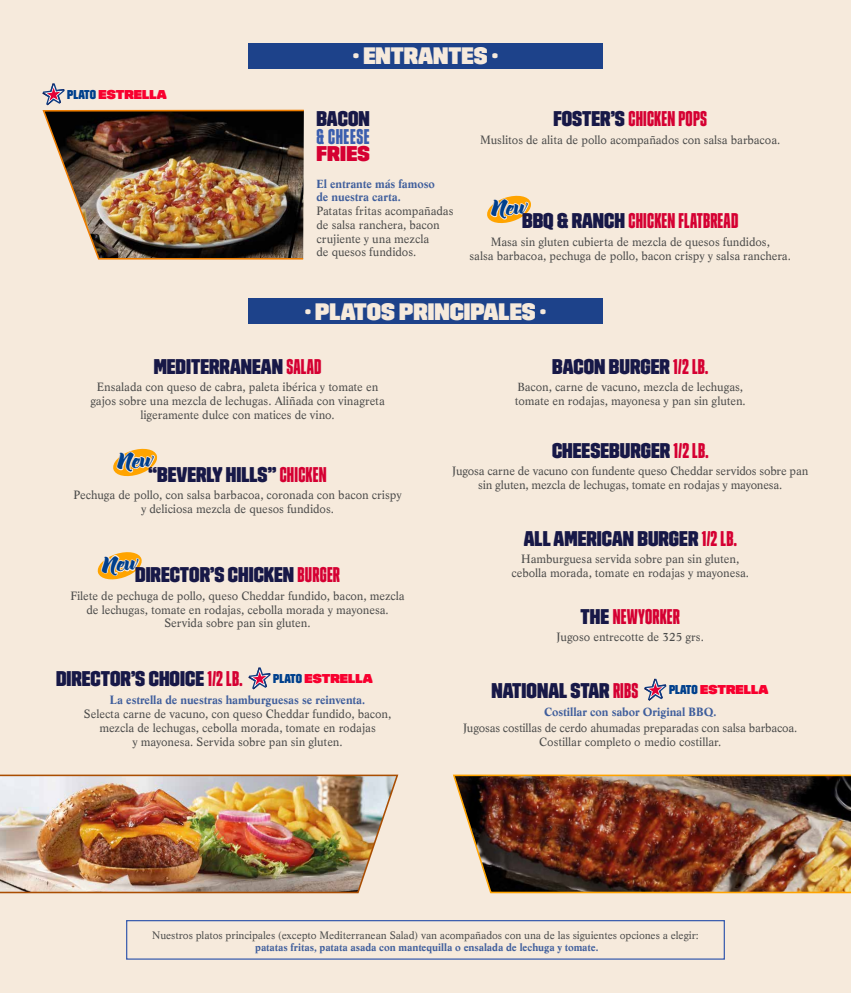
<style>
.page{position:relative;width:851px;height:993px;background:#fff}
.page>*{position:absolute;margin:0;border:0;box-sizing:border-box;transform-origin:0 0}
.t1{font:23.75px "Trim Poster Hefty";color:#f6eadc}
.t2{font:21.25px "Trim Poster Average";color:#171847}
.t3{font:21.25px "Trim Poster Slender";letter-spacing:.01em;color:#d50032}
.t4{font:21.25px "Trim Poster Slender";letter-spacing:.03em;color:#3a5dae}
.t5{font:21.25px "Trim Poster Hefty";letter-spacing:.01em;color:#d50032}
.t6{font:900 12.75px "Trim Poster";color:#f8002f}
.t7{font:12.5px/13.8px "Lyon";letter-spacing:-.005em;color:#4a4a49;text-align:center}
.t8{font:700 12.5px/13.8px "Lyon";letter-spacing:-.005em;color:#3f5e9c}
.t9{font:11.25px "Lyon";color:#4a4a49}
.t10{font:700 11.25px "Lyon";color:#3f5e9c}
.s1{font-family:"Trim Poster Average";font-weight:400;color:#00408d}
.s2{font-family:"Trim Poster Average";color:#171847}
.s3{font-family:"Trim Poster Slender";color:#d50032}
</style>
<div class="page">
<div style="left:0;top:0;width:850px;height:992px;background:#f6eadc"></div>
<div style="left:126px;top:919px;width:598px;height:40px;border:1px solid #3a5dae"></div>
<div style="left:248px;top:43px;width:354px;height:25px;background:#1d428a"></div>
<div style="left:248px;top:298px;width:354px;height:26px;background:#1d428a"></div>
<img style="left:0;top:774px;width:399px;height:119px">
<img style="left:453px;top:774px;width:397px;height:119px">
<svg style="left:43px;top:83px;width:22px;height:22px"></svg>
<img style="left:42px;top:109px;width:262px;height:151px">
<svg style="left:644px;top:678px;width:22px;height:22px"></svg>
<svg style="left:248px;top:667px;width:22px;height:22px"></svg>
<svg style="left:487px;top:195px;width:44px;height:29px"></svg>
<svg style="left:97px;top:552px;width:45px;height:28px"></svg>
<svg style="left:113px;top:448px;width:45px;height:29px"></svg>
<p class="t6" style="left:67px;top:87px;width:101px"><span class="s1">PLATO</span> ESTRELLA</p>
<h1 class="t1" style="left:353px;top:44px;width:146px">· ENTRANTES ·</h1>
<h2 class="t2" style="left:316px;top:108px;width:23px">BACON</h2>
<h2 class="t4" style="left:316px;top:126px;width:55px">&amp; CHEESE</h2>
<h2 class="t5" style="left:316px;top:143px;width:55px">FRIES</h2>
<p class="t8" style="left:316px;top:177px;width:120px">El entrante más famoso de nuestra carta.</p>
<p class="t7" style="left:316px;top:204px;width:138px;text-align:left">Patatas fritas acompañadas de salsa ranchera, bacon crujiente y una mezcla<br>de quesos fundidos.</p>
<h2 class="t2" style="left:553px;top:108px;width:11px">FOSTER</h2>
<h2 class="t3" style="left:610px;top:109px;width:98px"><span class="s2">’S</span> CHICKEN POPS</h2>
<p class="t7" style="left:480px;top:133px;width:302px">Muslitos de alita de pollo acompañados con salsa barbacoa.</p>
<h2 class="t2" style="left:522px;top:210px;width:121px">BBQ &amp; RANCH <span class="s3">CHICKEN</span></h2>
<h2 class="t3" style="left:678px;top:210px;width:61px">FLATBREAD</h2>
<p class="t7" style="left:469px;top:235px;width:323px">Masa sin gluten cubierta de mezcla de quesos fundidos,<br>salsa barbacoa, pechuga de pollo, bacon crispy y salsa ranchera.</p>
<h1 class="t1" style="left:305px;top:299px;width:242px">· PLATOS PRINCIPALES ·</h1>
<h2 class="t2" style="left:154px;top:355px;width:44px">MEDITERRANEAN</h2>
<h2 class="t3" style="left:286px;top:356px;width:15px">SALAD</h2>
<p class="t7" style="left:90px;top:380px;width:296px">Ensalada con queso de cabra, paleta ibérica y tomate en gajos sobre una mezcla de lechugas. Aliñada con vinagreta ligeramente dulce con matices de vino.</p>
<h2 class="t2" style="left:149px;top:463px;width:146px">“BEVERLY HILLS” <span class="s3">CHICKEN</span></h2>
<p class="t7" style="left:74px;top:488px;width:329px">Pechuga de pollo, con salsa barbacoa, coronada con bacon crispy y deliciosa mezcla de quesos fundidos.</p>
<h2 class="t2" style="left:135px;top:564px;width:206px">DIRECTOR’S CHICKEN <span class="s3">BURGER</span></h2>
<p class="t7" style="left:70px;top:588px;width:336px">Filete de pechuga de pollo, queso Cheddar fundido, bacon, mezcla de lechugas, tomate en rodajas, cebolla morada y mayonesa.<br>Servida sobre pan sin gluten.</p>
<h2 class="t2" style="left:56px;top:668px;width:21px">DIRECTOR</h2>
<h2 class="t2" style="left:131px;top:668px;width:48px">’S CHOICE</h2>
<h2 class="t3" style="left:207px;top:668px;width:36px">1/2 LB.</h2>
<p class="t6" style="left:273px;top:671px;width:101px"><span class="s1">PLATO</span> ESTRELLA</p>
<p class="t8" style="left:110px;top:693px;width:257px">La estrella de nuestras hamburguesas se reinventa.</p>
<p class="t7" style="left:84px;top:706px;width:308px">Selecta carne de vacuno, con queso Cheddar fundido, bacon, mezcla de lechugas, cebolla morada, tomate en rodajas<br>y mayonesa. Servida sobre pan sin gluten.</p>
<h2 class="t2" style="left:552px;top:355px;width:23px">BACON</h2>
<h2 class="t2" style="left:609px;top:355px;width:22px">BURGER</h2>
<h2 class="t3" style="left:673px;top:356px;width:36px">1/2 LB.</h2>
<p class="t7" style="left:514px;top:380px;width:232px;text-align:left">Bacon, carne de vacuno, mezcla de lechugas, tomate en rodajas, mayonesa y pan sin gluten.</p>
<h2 class="t2" style="left:552px;top:439px;width:31px">CHEESE</h2>
<h2 class="t2" style="left:609px;top:439px;width:22px">BURGER</h2>
<h2 class="t3" style="left:673px;top:440px;width:36px">1/2 LB.</h2>
<p class="t7" style="left:452px;top:464px;width:357px">Jugosa carne de vacuno con fundente queso Cheddar servidos sobre pan sin gluten, mezcla de lechugas, tomate en rodajas y mayonesa.</p>
<h2 class="t2" style="left:523px;top:527px;width:41px">ALL AMERICAN</h2>
<h2 class="t2" style="left:637px;top:527px;width:22px">BURGER</h2>
<h2 class="t3" style="left:701px;top:527px;width:36px">1/2 LB.</h2>
<p class="t7" style="left:511px;top:552px;width:239px">Hamburguesa servida sobre pan sin gluten, cebolla morada, tomate en rodajas y mayonesa.</p>
<h2 class="t3" style="left:580px;top:606px;width:100px"><span class="s2">THE</span> NEWYORKER</h2>
<p class="t7" style="left:556px;top:630px;width:149px">Jugoso entrecotte de 325 grs.</p>
<h2 class="t2" style="left:491px;top:679px;width:11px">NATIONAL</h2>
<h2 class="t2" style="left:570px;top:679px;width:11px">STAR</h2>
<h2 class="t3" style="left:613px;top:679px;width:27px">RIBS</h2>
<p class="t6" style="left:669px;top:682px;width:101px"><span class="s1">PLATO</span> ESTRELLA</p>
<p class="t8" style="left:544px;top:704px;width:174px">Costillar con sabor Original BBQ.</p>
<p class="t7" style="left:463px;top:720px;width:336px">Jugosas costillas de cerdo ahumadas preparadas con salsa barbacoa.<br>Costillar completo o medio costillar.</p>
<p class="t9" style="left:152px;top:928px;width:548px">Nuestros platos principales (excepto Mediterranean Salad) van acompañados con una de las siguientes opciones a elegir:</p>
<p class="t10" style="left:255px;top:940px;width:344px">patatas fritas, patata asada con mantequilla o ensalada de lechuga y tomate.</p>
</div>
